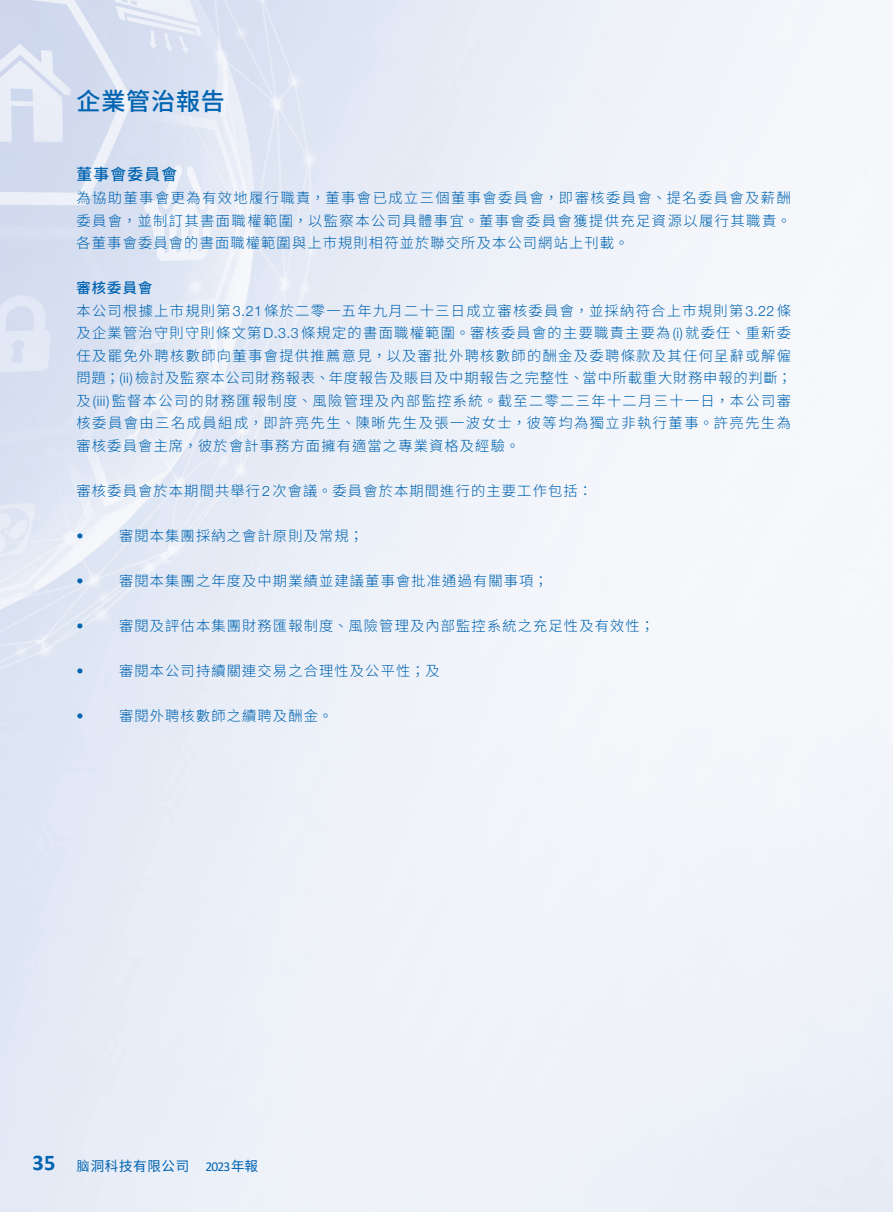
<style>
.page{position:relative;width:893px;height:1212px;background:#fff}
.page>*{position:absolute;margin:0;border:0;box-sizing:border-box;transform-origin:0 0}
.t1{font:500 24px "Noto Sans HK";letter-spacing:.035em;color:#0164b1}
.t2{font:500 15.75px "Noto Sans HK";letter-spacing:.08em;color:#0164b1}
.t3{font:300 14.25px/22.5px "Noto Sans HK";letter-spacing:.08em;color:#0164b1;text-align:justify}
.t4{font:300 14.25px "Helvetica Neue LT Std";color:#0164b1}
.t5{font:13.5px "Noto Sans HK";letter-spacing:.05em;color:#0164b1}
.s1{font-weight:500}
.s2{font-family:"Helvetica Neue LT Std"}
.s3{font-family:"Calibri";font-weight:700;font-size:22.5px}
.s4{font-family:"M Hei HKS Medium E Ten B5 H"}
.s5{font-family:"Calibri"}
</style>
<div class="page">
<h1 class="t1" style="left:77px;top:82px;width:150px">企業管治報告</h1>
<p class="t2" style="left:77px;top:161px;width:102px">董事會委員會</p>
<p class="t3" style="left:77px;top:186px;width:716px">為協助董事會更為有效地履⾏職責，董事會已成⽴三個董事會委員會，即審核委員會、提名委員會及薪酬委員會，並制訂其書⾯職權範圍，以監察本公司具體事宜。董事會委員會獲提供充⾜資源以履⾏其職責。各董事會委員會的書⾯職權範圍與上市規則相符並於聯交所及本公司網站上刊載。</p>
<p class="t3" style="left:77px;top:276px;width:717px;text-align:left"><span class="s1">審核委員會<br></span>本公司根據上市規則第<span class="s2">3.21</span>條於⼆零⼀五年九⽉⼆⼗三⽇成⽴審核委員會，並採納符合上市規則第<span class="s2">3.22</span>條及企業管治守則守則條⽂第<span class="s2">D.3.3</span>條規定的書⾯職權範圍。審核委員會的主要職責主要為<span class="s2">(i)</span>就委任、重新委任及罷免外聘核數師向董事會提供推薦意⾒，以及審批外聘核數師的酬⾦及委聘條款及其任何呈辭或解僱問題；<span class="s2">(ii)</span>檢討及監察本公司財務報表、年度報告及賬⽬及中期報告之完整性、當中所載重⼤財務申報的判斷；及<span class="s2">(iii)</span>監督本公司的財務匯報制度、⾵險管理及內部監控系統。截⾄⼆零⼆三年⼗⼆⽉三⼗⼀⽇，本公司審核委員會由三名成員組成，即許亮先⽣、陳晰先⽣及張⼀波⼥⼠，彼等均為獨⽴⾮執⾏董事。許亮先⽣為審核委員會主席，彼於會計事務⽅⾯擁有適當之專業資格及經驗。</p>
<p class="t3" style="left:77px;top:478px;width:517px">審核委員會於本期間共舉⾏<span class="s2">2</span>次會議。委員會於本期間進⾏的主要⼯作包括：</p>
<p class="t4" style="left:77px;top:530px;width:9px">•</p>
<p class="t3" style="left:119px;top:523px;width:246px">審閱本集團採納之會計原則及常規；</p>
<p class="t4" style="left:77px;top:575px;width:9px">•</p>
<p class="t3" style="left:119px;top:568px;width:431px">審閱本集團之年度及中期業績並建議董事會批准通過有關事項；</p>
<p class="t4" style="left:77px;top:620px;width:9px">•</p>
<p class="t3" style="left:119px;top:613px;width:537px">審閱及評估本集團財務匯報制度、⾵險管理及內部監控系統之充⾜性及有效性；</p>
<p class="t4" style="left:77px;top:665px;width:9px">•</p>
<p class="t3" style="left:119px;top:658px;width:322px">審閱本公司持續關連交易之合理性及公平性；及</p>
<p class="t4" style="left:77px;top:710px;width:9px">•</p>
<p class="t3" style="left:119px;top:703px;width:215px">審閱外聘核數師之續聘及酬⾦。</p>
<p class="t5" style="left:32px;top:1155px;width:227px"><span class="s3">35</span> <span class="s4">腦</span>洞科技有限公司 <span class="s5">2023</span>年報</p>
</div>
